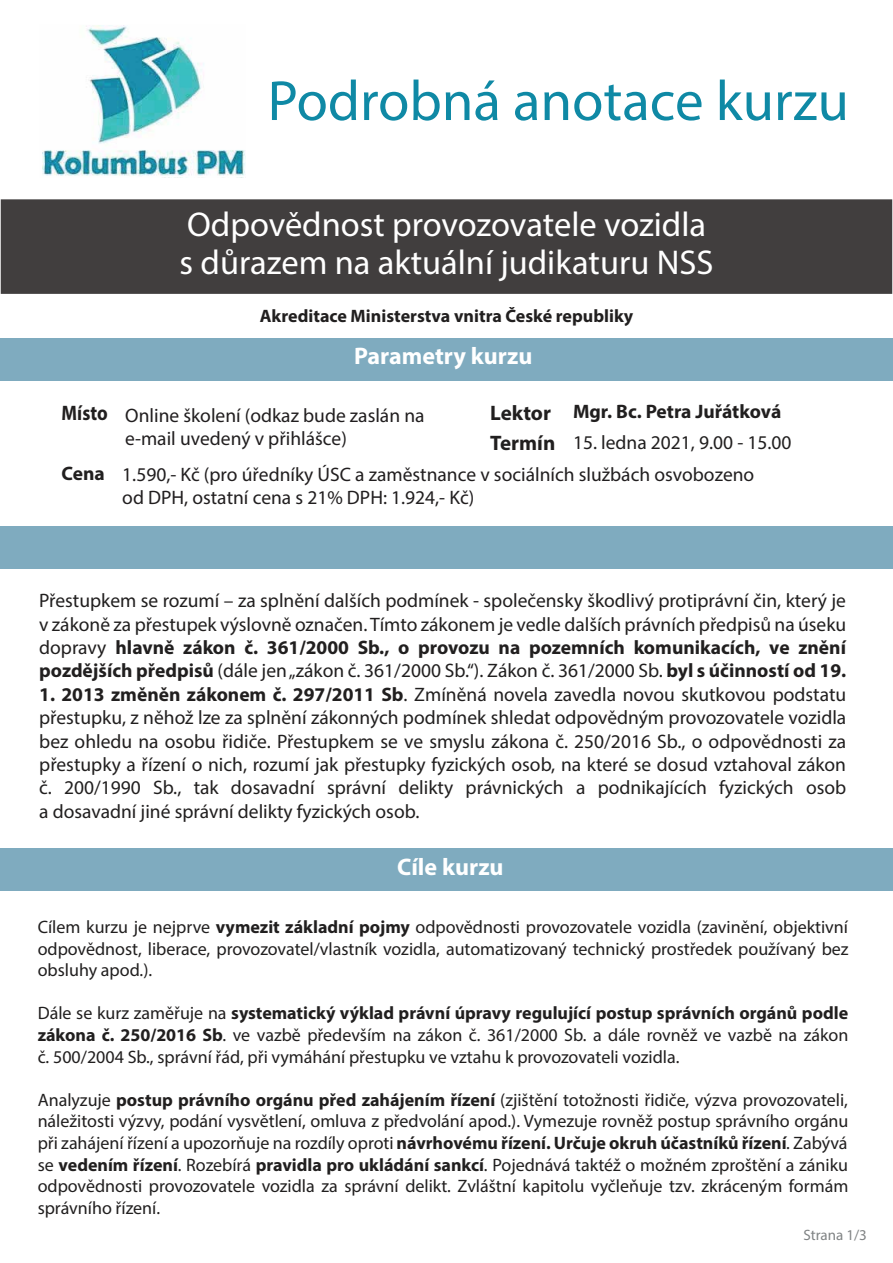
<style>
.page{position:relative;width:893px;height:1263px;background:#fff}
.page>*{position:absolute;margin:0;border:0;box-sizing:border-box;transform-origin:0 0}
.t1{font:57px "Myriad Pro";color:#0f89a5}
.t2{font:34.5px "Myriad Pro";color:#fff}
.t3{font:700 24px "Myriad Pro";color:#fff}
.t4{font:700 21px/30px "Myriad Pro";color:#211f1f}
.t5{font:700 21px "Myriad Pro";color:#211f1f;scale:.88 1}
.t6{font:19.5px/23.4px "Myriad Pro";color:#211f1f;text-align:justify}
.t7{font:19.5px/23.4px "Myriad Pro";color:#211e1f}
.t8{font:700 19.5px "Myriad Pro";color:#211f1f}
.t9{font:18px/21.6px "Myriad Pro";color:#211f1f;text-align:justify}
.t10{font:700 18px "Myriad Pro";color:#211f1f}
.t11{font:15px "Myriad Pro";color:#808384}
.s1{font-weight:700}
</style>
<div class="page">
<div style="left:1px;top:199px;width:891px;height:95px;background:#413e3e"></div>
<div style="left:0;top:339px;width:893px;height:42px;background:#7fabbf"></div>
<div style="left:0;top:526px;width:893px;height:42px;background:#7fabbf"></div>
<div style="left:0;top:848px;width:893px;height:42px;background:#7fabbf"></div>
<img style="left:42px;top:26px;width:203px;height:150px">
<h1 class="t1" style="left:268px;top:66px;width:583px">Podrobná anotace kurzu</h1>
<h2 class="t2" style="left:187px;top:204px;width:521px">Odpovědnost provozovatele vozidla</h2>
<h2 class="t2" style="left:180px;top:241px;width:535px">s důrazem na aktuální judikaturu NSS</h2>
<p class="t10" style="left:260px;top:304px;width:375px">Akreditace Ministerstva vnitra České republiky</p>
<h3 class="t3" style="left:354px;top:340px;width:180px">Parametry kurzu</h3>
<p class="t8" style="left:573px;top:399px;width:210px">Mgr. Bc. Petra Juřátková</p>
<p class="t5" style="left:62px;top:399px;width:54px">Místo</p>
<p class="t4" style="left:490px;top:397px;width:67px">Lektor<br>Termín</p>
<p class="t7" style="left:125px;top:403px;width:301px">Online školení (odkaz bude zaslán na e-mail uvedený v přihlášce)</p>
<p class="t7" style="left:122px;top:462px;width:633px">1.590,- Kč (pro úředníky ÚSC a zaměstnance v sociálních službách osvobozeno od DPH, ostatní cena s 21% DPH: 1.924,- Kč)</p>
<p class="t6" style="left:573px;top:431px;width:220px">15. ledna 2021, 9.00 - 15.00</p>
<p class="t8" style="left:62px;top:460px;width:45px">Cena</p>
<p class="t6" style="left:39px;top:588px;width:809px">Přestupkem se rozumí – za splnění dalších podmínek - společensky škodlivý protiprávní čin, který je v zákoně za přestupek výslovně označen. Tímto zákonem je vedle dalších právních předpisů na úseku dopravy <span class="s1">hlavně zákon č. 361/2000 Sb., o provozu na pozemních komunikacích, ve znění pozdějších předpisů</span> (dále jen„zákon č. 361/2000 Sb.“). Zákon č. 361/2000 Sb. <span class="s1">byl s účinností od 19.</span></p>
<p class="t6" style="left:39px;top:682px;width:809px"><span class="s1">1. 2013 změněn zákonem č. 297/2011 Sb</span>. Zmíněná novela zavedla novou skutkovou podstatu přestupku, z něhož lze za splnění zákonných podmínek shledat odpovědným provozovatele vozidla bez ohledu na osobu řidiče. Přestupkem se ve smyslu zákona č. 250/2016 Sb., o odpovědnosti za přestupky a řízení o nich, rozumí jak přestupky fyzických osob, na které se dosud vztahoval zákon č. 200/1990 Sb., tak dosavadní správní delikty právnických a podnikajících fyzických osob a dosavadní jiné správní delikty fyzických osob.</p>
<h3 class="t3" style="left:397px;top:852px;width:108px">Cíle kurzu</h3>
<p class="t9" style="left:38px;top:916px;width:812px">Cílem kurzu je nejprve <span class="s1">vymezit základní pojmy</span> odpovědnosti provozovatele vozidla (zavinění, objektivní odpovědnost, liberace, provozovatel/vlastník vozidla, automatizovaný technický prostředek používaný bez obsluhy apod.).</p>
<p class="t9" style="left:38px;top:1002px;width:812px">Dále se kurz zaměřuje na <span class="s1">systematický výklad právní úpravy regulující postup správních orgánů podle zákona č. 250/2016 Sb</span>. ve vazbě především na zákon č. 361/2000 Sb. a dále rovněž ve vazbě na zákon č. 500/2004 Sb., správní řád, při vymáhání přestupku ve vztahu k provozovateli vozidla.</p>
<p class="t9" style="left:38px;top:1088px;width:812px">Analyzuje <span class="s1">postup právního orgánu před zahájením řízení</span> (zjištění totožnosti řidiče, výzva provozovateli, náležitosti výzvy, podání vysvětlení, omluva z předvolání apod.). Vymezuje rovněž postup správního orgánu při zahájení řízení a upozorňuje na rozdíly oproti <span class="s1">návrhovému řízení. Určuje okruh účastníků řízení</span>. Zabývá se <span class="s1">vedením řízení</span>. Rozebírá <span class="s1">pravidla pro ukládání sankcí</span>. Pojednává taktéž o možném zproštění a zániku odpovědnosti provozovatele vozidla za správní delikt. Zvláštní kapitolu vyčleňuje tzv. zkráceným formám správního řízení.</p>
<p class="t11" style="left:803px;top:1225px;width:65px">Strana 1/3</p>
</div>
